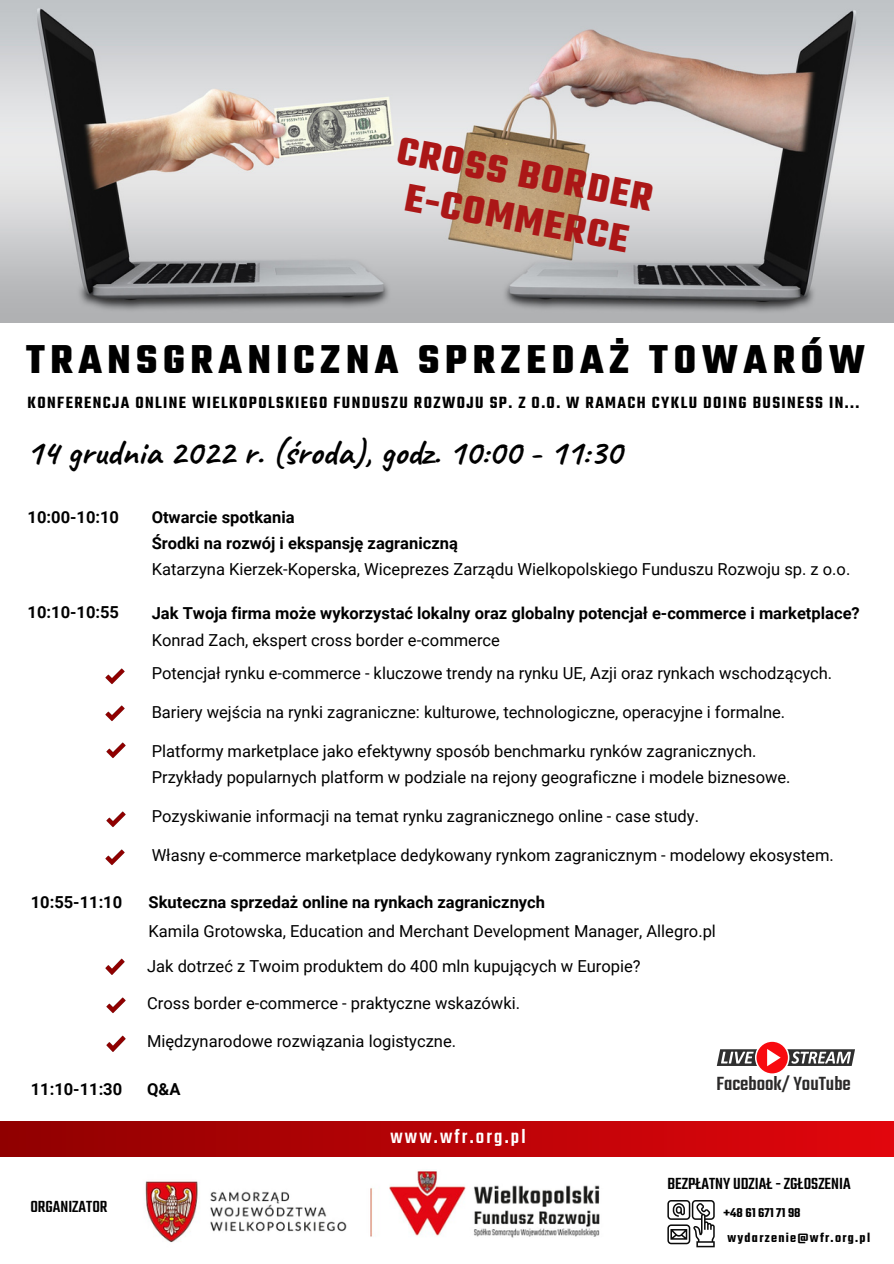
<style>
.page{position:relative;width:894px;height:1264px;background:#fff}
.page>*{position:absolute;margin:0;border:0;box-sizing:border-box;transform-origin:0 0}
.t1{font:700 43.5px "Teko";letter-spacing:.13em;color:#000}
.t2{font:700 42px/45.2px "Teko";color:#ab1717;text-align:center}
.t3{font:700 36px "Caveat";color:#000}
.t4{font:500 21px "Teko";letter-spacing:.105em;color:#fff}
.t5{font:500 20.85px "Teko";color:#2a2929}
.t6{font:600 17.7px "Teko";letter-spacing:.08em;color:#000}
.t7{font:500 17.7px "Teko";color:#000}
.t8{font:16.5px/33.2px "Roboto";color:#000}
.t9{font:700 16.5px/26px "Roboto";color:#000}
.t10{font:600 13.95px "Teko";letter-spacing:.095em;color:#000}
.t11{font:600 13.95px "Teko";color:#000}
</style>
<div class="page">
<div style="left:0;top:1121px;width:893px;height:142px;background:linear-gradient(to right,#900000,#e1060d)"></div>
<div style="left:0;top:1157px;width:893px;height:106px;background:#fff"></div>
<img style="left:0;top:0;width:893px;height:322px">
<img style="left:145px;top:1171px;width:455px;height:72px">
<img style="left:106px;top:997px;width:20px;height:16px">
<img style="left:106px;top:1035px;width:20px;height:17px">
<img style="left:105px;top:668px;width:20px;height:16px">
<img style="left:105px;top:705px;width:20px;height:16px">
<img style="left:106px;top:742px;width:20px;height:16px">
<img style="left:106px;top:811px;width:20px;height:16px">
<img style="left:105px;top:849px;width:20px;height:16px">
<img style="left:105px;top:958px;width:20px;height:17px">
<svg style="left:667px;top:1200px;width:47px;height:47px"></svg>
<div style="left:756px;top:1041px;width:31px;height:32px;background:#f80a10;border-radius:50%"></div>
<svg style="left:767px;top:1049px;width:13px;height:17px"></svg>
<svg style="left:717px;top:1049px;width:39px;height:16px"></svg>
<svg style="left:787px;top:1049px;width:67px;height:16px"></svg>
<h2 class="t2" style="left:402px;top:130px;width:260px;rotate:11deg">CROSS BORDER<br>E-COMMERCE</h2>
<h1 class="t1" style="left:26px;top:331px;width:840px">TRANSGRANICZNA SPRZEDAŻ TOWARÓW</h1>
<p class="t6" style="left:28px;top:391px;width:833px">KONFERENCJA ONLINE WIELKOPOLSKIEGO FUNDUSZU ROZWOJU SP. Z O.O. W RAMACH CYKLU DOING BUSINESS IN...</p>
<h3 class="t3" style="left:26px;top:429px;width:597px">14 grudnia 2022 r. (środa), godz. 10:00 - 11:30</h3>
<p class="t9" style="left:152px;top:504px;width:308px">Otwarcie spotkania<br>Środki na rozwój i ekspansję zagraniczną</p>
<p class="t8" style="left:152px;top:552px;width:700px">Katarzyna Kierzek-Koperska, Wiceprezes Zarządu Wielkopolskiego Funduszu Rozwoju sp. z o.o.</p>
<p class="t9" style="left:28px;top:504px;width:93px">10:00-10:10</p>
<p class="t9" style="left:28px;top:600px;width:93px">10:10-10:55</p>
<p class="t9" style="left:152px;top:600px;width:709px">Jak Twoja firma może wykorzystać lokalny oraz globalny potencjał e-commerce i marketplace?</p>
<p class="t8" style="left:152px;top:624px;width:681px">Konrad Zach, ekspert cross border e-commerce<br>Potencjał rynku e-commerce - kluczowe trendy na rynku UE, Azji oraz rynkach wschodzących.</p>
<p class="t8" style="left:152px;top:696px;width:635px">Bariery wejścia na rynki zagraniczne: kulturowe, technologiczne, operacyjne i formalne.</p>
<p class="t8" style="left:152px;top:739px;width:640px;line-height:25.5px">Platformy marketplace jako efektywny sposób benchmarku rynków zagranicznych.<br>Przykłady popularnych platform w podziale na rejony geograficzne i modele biznesowe.</p>
<p class="t8" style="left:152px;top:799px;width:548px">Pozyskiwanie informacji na temat rynku zagranicznego online - case study.</p>
<p class="t8" style="left:152px;top:838px;width:683px">Własny e-commerce marketplace dedykowany rynkom zagranicznym - modelowy ekosystem.</p>
<p class="t9" style="left:31px;top:889px;width:93px">10:55-11:10</p>
<p class="t9" style="left:149px;top:889px;width:398px">Skuteczna sprzedaż online na rynkach zagranicznych</p>
<p class="t8" style="left:149px;top:915px;width:568px">Kamila Grotowska, Education and Merchant Development Manager, Allegro.pl</p>
<p class="t8" style="left:147px;top:949px;width:495px">Jak dotrzeć z Twoim produktem do 400 mln kupujących w Europie?</p>
<p class="t8" style="left:147px;top:987px;width:374px">Cross border e-commerce - praktyczne wskazówki.</p>
<p class="t8" style="left:147px;top:1024px;width:310px">Międzynarodowe rozwiązania logistyczne.</p>
<p class="t9" style="left:31px;top:1076px;width:93px">11:10-11:30</p>
<p class="t9" style="left:147px;top:1076px;width:35px">Q&amp;A</p>
<p class="t5" style="left:716px;top:1070px;width:136px">Facebook/ YouTube</p>
<p class="t7" style="left:30px;top:1194px;width:79px">ORGANIZATOR</p>
<p class="t4" style="left:390px;top:1122px;width:136px">www.wfr.org.pl</p>
<p class="t7" style="left:667px;top:1172px;width:185px">BEZPŁATNY UDZIAŁ - ZGŁOSZENIA</p>
<p class="t11" style="left:723px;top:1203px;width:79px">+48 61 671 71 98</p>
<p class="t10" style="left:727px;top:1228px;width:144px">wydarzenie@wfr.org.pl</p>
</div>
